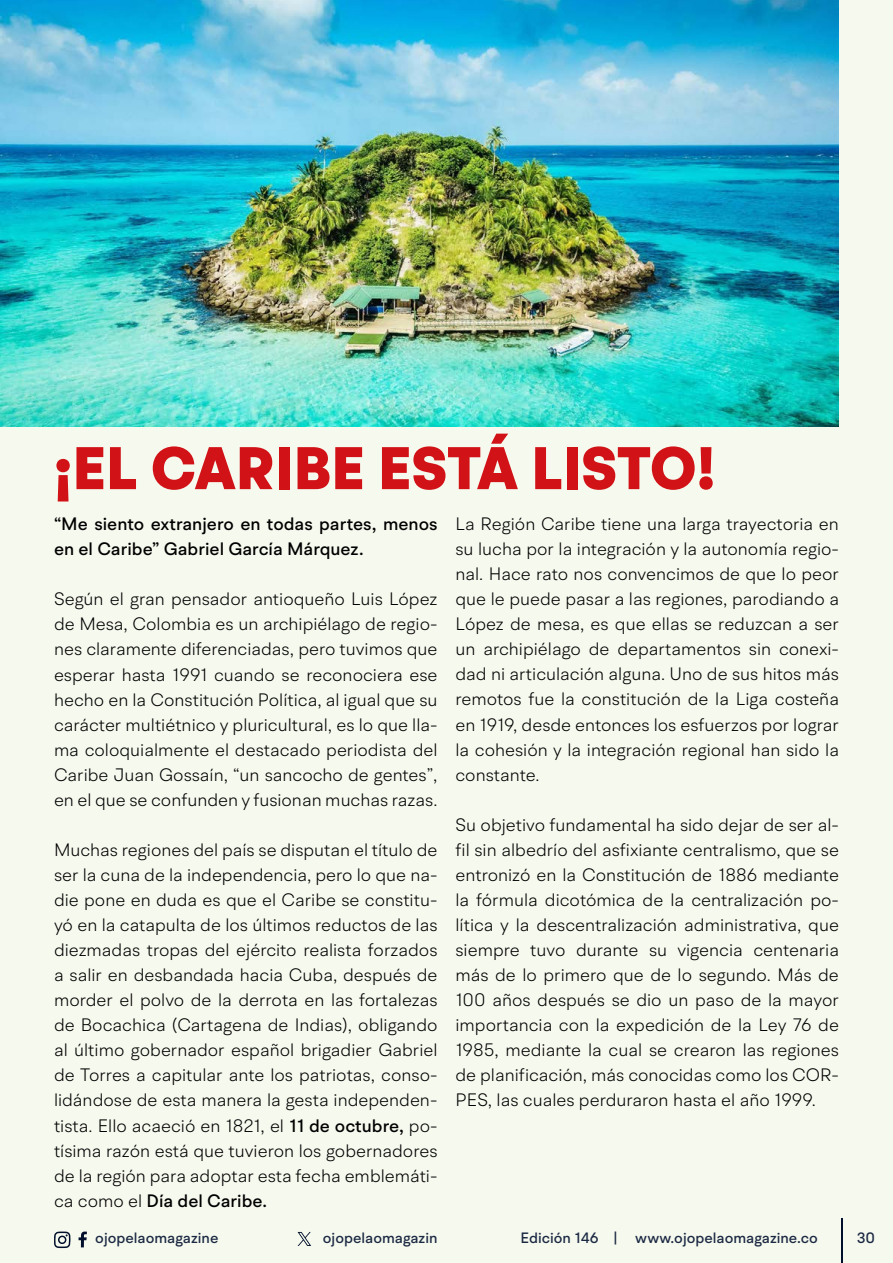
<style>
.page{position:relative;width:893px;height:1263px;background:#f6f9ee}
.page>*{position:absolute;margin:0;border:0;box-sizing:border-box;transform-origin:0 0}
.t1{font:900 60px "BR Hendrix";color:#d11217}
.t2{font:300 18px/25px "BR Hendrix";color:#000;text-align:justify}
.t3{font:500 18px/25px "BR Hendrix";color:#000}
.t4{font:500 15px "BR Hendrix";color:#1b2943}
.s1{font-weight:500}
</style>
<div class="page">
<svg style="left:79px;top:1231px;width:8px;height:16px"></svg>
<svg style="left:54px;top:1231px;width:17px;height:17px"></svg>
<hr style="left:841px;top:1219px;width:1px;height:44px;background:#000f2b">
<svg style="left:298px;top:1232px;width:13px;height:14px"></svg>
<img style="left:0;top:0;width:839px;height:426px">
<h1 class="t1" style="left:54px;top:431px;width:663px">¡EL CARIBE ESTÁ LISTO!</h1>
<p class="t3" style="left:54px;top:511px;width:385px">“Me siento extranjero en todas partes, menos en el Caribe” Gabriel García Márquez.</p>
<p class="t2" style="left:54px;top:586px;width:385px">Según el gran pensador antioqueño Luis López de Mesa, Colombia es un archipiélago de regio&shy;nes claramente diferenciadas, pero tuvimos que esperar hasta 1991 cuando se reconociera ese hecho en la Constitución Política, al igual que su carácter multiétnico y pluricultural, es lo que lla&shy;ma coloquialmente el destacado periodista del Caribe Juan Gossaín, “un sancocho de gentes”, en el que se confunden y fusionan muchas razas.</p>
<p class="t2" style="left:54px;top:837px;width:385px">Muchas regiones del país se disputan el título de ser la cuna de la independencia, pero lo que na&shy;die pone en duda es que el Caribe se constitu&shy;yó en la catapulta de los últimos reductos de las diezmadas tropas del ejército realista forzados a salir en desbandada hacia Cuba, después de morder el polvo de la derrota en las fortalezas de Bocachica (Cartagena de Indias), obligando al último gobernador español brigadier Gabriel de Torres a capitular ante los patriotas, conso&shy;lidándose de esta manera la gesta independen&shy;tista. Ello acaeció en 1821, el <span class="s1">11 de octubre,</span> po&shy;tísima razón está que tuvieron los gobernadores de la región para adoptar esta fecha emblemáti&shy;ca como el <span class="s1">Día del Caribe.</span></p>
<p class="t2" style="left:455px;top:511px;width:385px">La Región Caribe tiene una larga trayectoria en su lucha por la integración y la autonomía regio&shy;nal. Hace rato nos convencimos de que lo peor que le puede pasar a las regiones, parodiando a López de mesa, es que ellas se reduzcan a ser un archipiélago de departamentos sin conexi&shy;dad ni articulación alguna. Uno de sus hitos más remotos fue la constitución de la Liga costeña en 1919, desde entonces los esfuerzos por lograr la cohesión y la integración regional han sido la constante.</p>
<p class="t2" style="left:455px;top:812px;width:385px">Su objetivo fundamental ha sido dejar de ser al&shy;fil sin albedrío del asfixiante centralismo, que se entronizó en la Constitución de 1886 mediante la fórmula dicotómica de la centralización po&shy;lítica y la descentralización administrativa, que siempre tuvo durante su vigencia centenaria más de lo primero que de lo segundo. Más de 100 años después se dio un paso de la mayor importancia con la expedición de la Ley 76 de 1985, mediante la cual se crearon las regiones de planificación, más conocidas como los COR-PES, las cuales perduraron hasta el año 1999.</p>
<p class="t4" style="left:95px;top:1229px;width:125px">ojopelaomagazine</p>
<p class="t4" style="left:323px;top:1229px;width:116px">ojopelaomagazin</p>
<p class="t4" style="left:521px;top:1229px;width:299px">Edición 146 | www.ojopelaomagazine.co</p>
<p class="t4" style="left:857px;top:1229px;width:20px">30</p>
</div>
